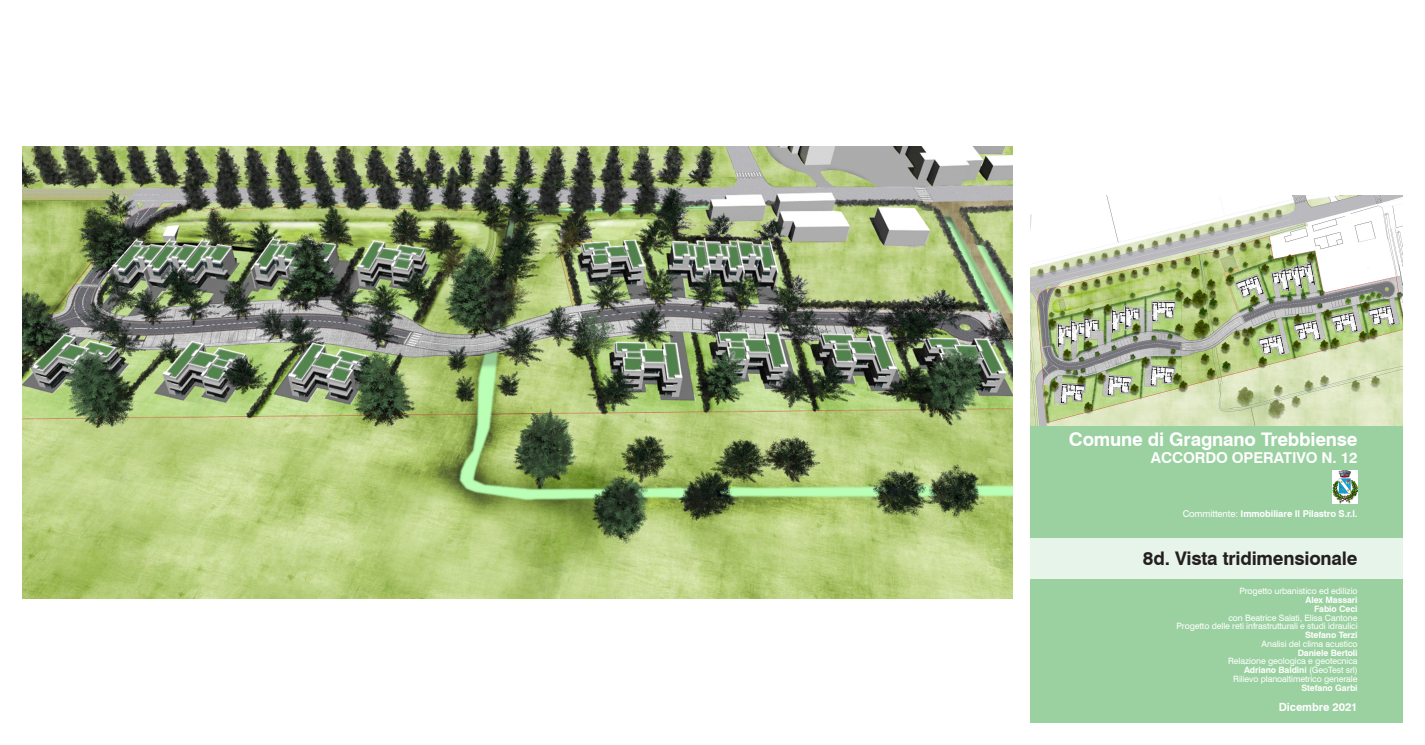
<style>
.page{position:relative;width:1425px;height:745px;background:#fff}
.page>*{position:absolute;margin:0;border:0;box-sizing:border-box;transform-origin:0 0}
.t1{font:700 18.75px "Swiss 721 BT";letter-spacing:-.01em;color:#fff}
.t2{font:700 18.75px "Swiss 721 BT";letter-spacing:-.01em;color:#231f20}
.t3{font:700 15px "Swiss 721 BT";letter-spacing:-.01em;color:#fff}
.t4{font:700 11.25px "Swiss 721 BT";letter-spacing:-.01em;color:#fff}
.t5{font:700 9.38px "Swiss 721 BT";letter-spacing:-.01em;color:#fff}
.t6{font:8.75px/8.8px "Swiss 721 BT";letter-spacing:-.01em;color:#fff;text-align:right}
.t7{font:700 8.75px/8.8px "Swiss 721 BT";letter-spacing:-.01em;color:#fff;text-align:right}
.s1{font-weight:400}
.s2{font-weight:700}
</style>
<div class="page">
<img style="left:22px;top:146px;width:990px;height:452px">
<div style="left:1030px;top:425px;width:372px;height:297px;background:#9bd1a1"></div>
<div style="left:1030px;top:537px;width:372px;height:41px;background:#e7f4e9"></div>
<img style="left:1030px;top:195px;width:372px;height:230px">
<img style="left:1332px;top:470px;width:25px;height:33px">
<h1 class="t1" style="left:1069px;top:428px;width:290px">Comune di Gragnano Trebbiense</h1>
<h2 class="t3" style="left:1150px;top:448px;width:208px">ACCORDO OPERATIVO N. 12</h2>
<p class="t5" style="left:1182px;top:507px;width:176px"><span class="s1">Committente:</span> Immobiliare Il Pilastro S.r.l.</p>
<h1 class="t2" style="left:1143px;top:546px;width:216px">8d. Vista tridimensionale</h1>
<p class="t6" style="left:1239px;top:586px;width:120px">Progetto urbanistico ed edilizio</p>
<p class="t7" style="left:1305px;top:595px;width:54px">Alex Massari<br>Fabio Ceci</p>
<p class="t6" style="left:1176px;top:612px;width:183px">con Beatrice Salati, Elisa Cantone<br>Progetto delle reti infrastrutturali e studi idraulici</p>
<p class="t7" style="left:1304px;top:630px;width:54px">Stefano Terzi</p>
<p class="t6" style="left:1261px;top:639px;width:97px">Analisi del clima acustico</p>
<p class="t7" style="left:1297px;top:647px;width:61px">Daniele Bertoli</p>
<p class="t6" style="left:1228px;top:656px;width:131px">Relazione geologica e geotecnica<br><span class="s2">Adriano Baldini</span> (GeoTest srl)<br>Rilievo planoaltimetrico generale</p>
<p class="t7" style="left:1301px;top:682px;width:58px">Stefano Garbi</p>
<p class="t4" style="left:1278px;top:699px;width:80px">Dicembre 2021</p>
</div>
